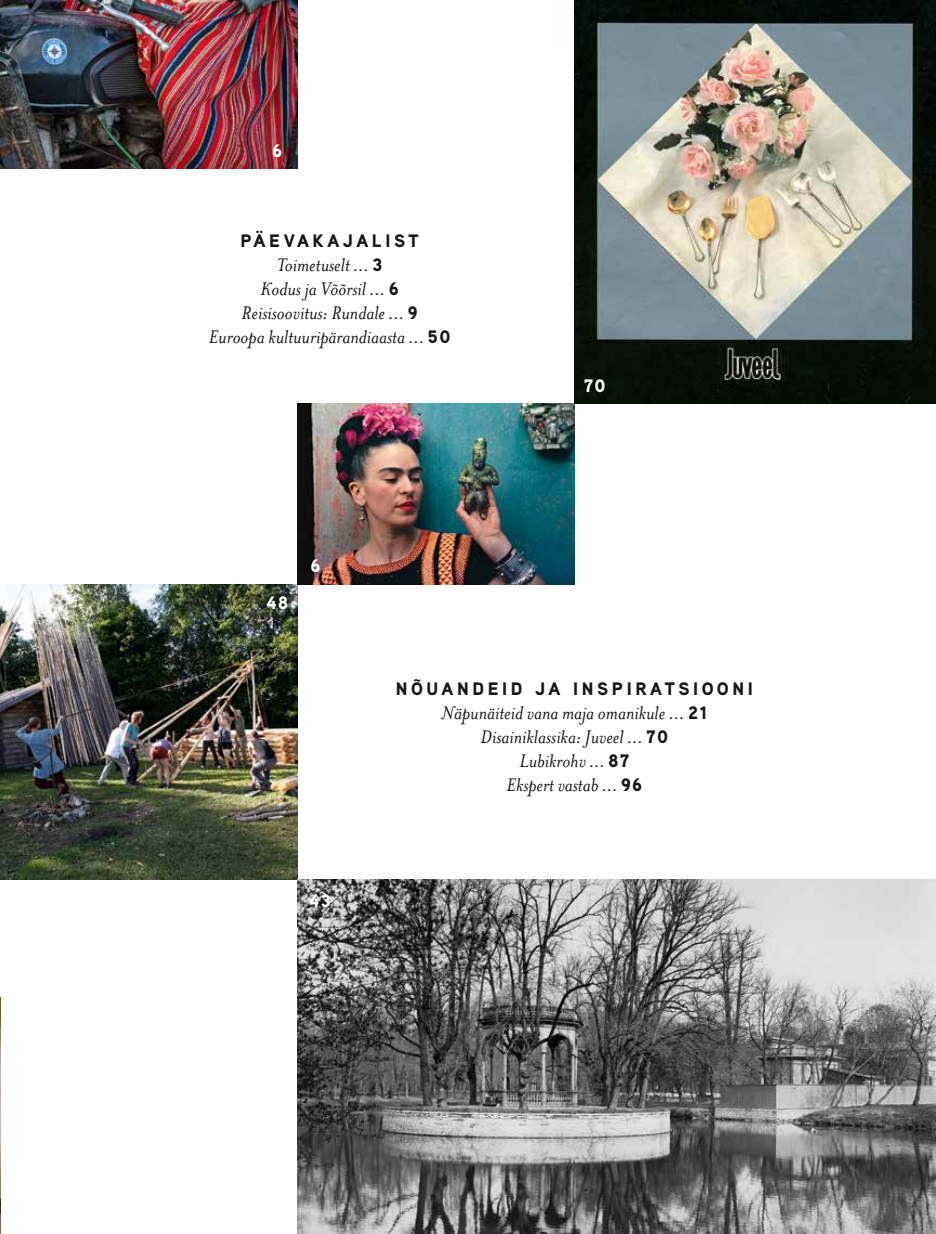
<style>
.page{position:relative;width:936px;height:1234px;background:#fff}
.page>*{position:absolute;margin:0;border:0;box-sizing:border-box;transform-origin:0 0}
.t1{font:italic 21px/24px "Mrs Eaves";color:#181716;text-align:center}
.t2{font:900 18px "Aaux Pro";letter-spacing:.2em;color:#181716}
.t3{font:900 18px "Aaux Pro";color:#fff}
.s1{font-family:"Aaux Pro";font-weight:900;font-style:normal;font-size:18px}
</style>
<div class="page">
<img style="left:0;top:584px;width:298px;height:295px">
<img style="left:298px;top:879px;width:637px;height:354px">
<img style="left:0;top:997px;width:1px;height:236px">
<img style="left:298px;top:403px;width:276px;height:181px">
<img style="left:574px;top:0;width:361px;height:403px">
<img style="left:1px;top:0;width:297px;height:168px">
<p class="t3" style="left:272px;top:139px;width:11px">6</p>
<p class="t2" style="left:240px;top:229px;width:180px">PÄEVAKAJALIST</p>
<p class="t1" style="left:209px;top:253px;width:243px">Toimetuselt … <span class="s1">3<br></span>Kodus ja Võõrsil … <span class="s1">6<br></span>Reisisoovitus: Rundale … <span class="s1">9<br></span>Euroopa kultuuripärandiaasta … <span class="s1">50</span></p>
<p class="t3" style="left:266px;top:591px;width:23px">48</p>
<p class="t3" style="left:310px;top:554px;width:11px">6</p>
<p class="t3" style="left:584px;top:374px;width:23px">70</p>
<p class="t3" style="left:309px;top:888px;width:23px">43</p>
<p class="t2" style="left:395px;top:676px;width:359px">NÕUANDEID JA INSPIRATSIOONI</p>
<p class="t1" style="left:441px;top:700px;width:267px">Näpunäiteid vana maja omanikule … <span class="s1">21<br></span>Disainiklassika: Juveel … <span class="s1">70<br></span>Lubikrohv … <span class="s1">87<br></span>Ekspert vastab … <span class="s1">96</span></p>
</div>
